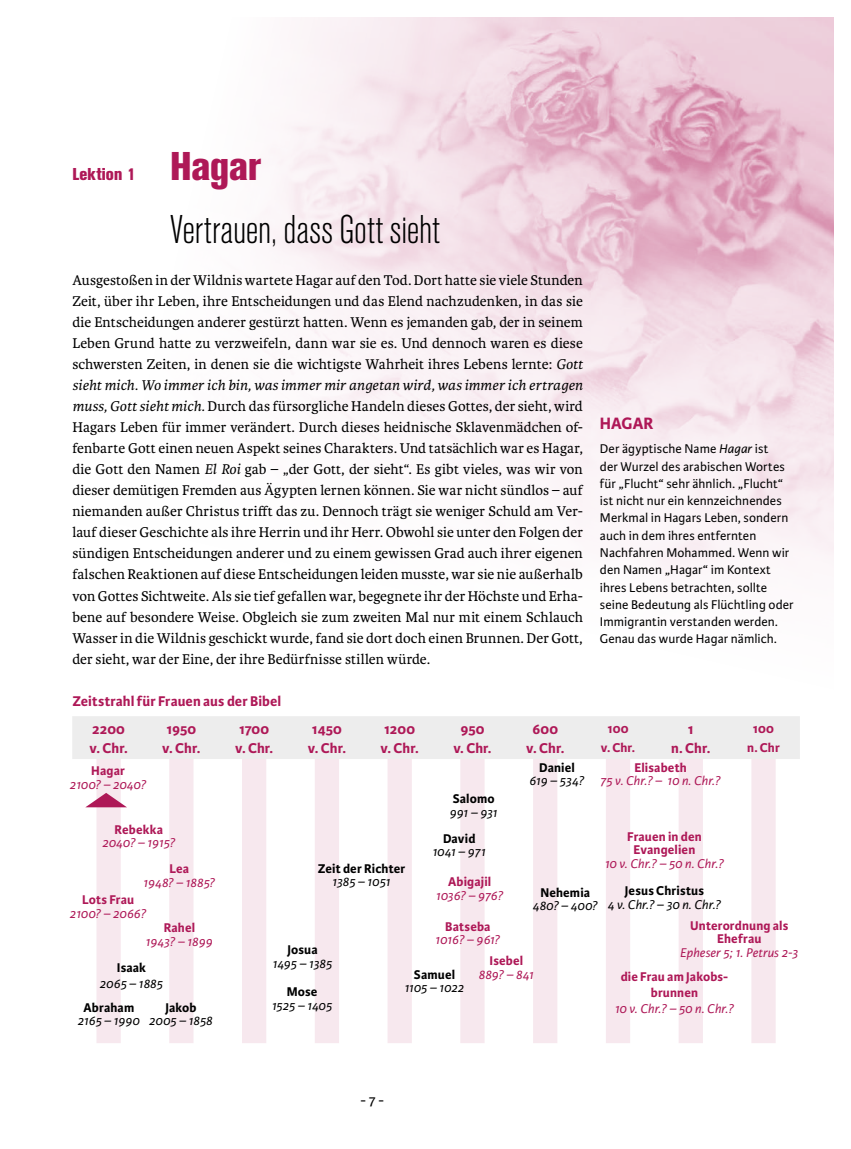
<style>
.page{position:relative;width:851px;height:1149px;background:#fff}
.page>*{position:absolute;margin:0;border:0;box-sizing:border-box;transform-origin:0 0}
.t1{font:300 condensed 42px "Ancona";color:#000}
.t2{font:800 condensed 42px "Ancona";letter-spacing:-.005em;color:#ae1857}
.t3{font:800 condensed 18px "Ancona";color:#ae1857}
.t4{font:700 17.55px "Karmina Sans";color:#ae1857}
.t5{font:15px/21px "Karmina Basic";letter-spacing:.01em;color:#000;text-align:justify}
.t6{font:700 15px/19.5px "Karmina Sans Basic";letter-spacing:.005em;color:#ae1857}
.t7{font:15px "Karmina Sans";color:#000}
.t8{font:13.5px/17.2px "Karmina Sans";letter-spacing:.005em;color:#000}
.t9{font:italic 13.5px "Karmina Sans";letter-spacing:.005em;color:#ae1857}
.t10{font:700 13.5px/13.5px "Karmina Sans";letter-spacing:.01em;color:#ae1857;text-align:center}
.t11{font:italic 13.5px "Karmina Sans";letter-spacing:.005em;color:#000}
.t12{font:700 13.5px "Karmina Sans";letter-spacing:.01em;color:#000}
.t13{font:700 13.5px/19.5px "Karmina Sans Basic";letter-spacing:.01em;color:#ae1857;text-align:center}
.s1{font-style:italic}
</style>
<div class="page">
<img style="left:72px;top:17px;width:761px;height:778px">
<div style="left:72px;top:716px;width:727px;height:42px;background:#ededed"></div>
<svg style="left:96px;top:758px;width:679px;height:284px"></svg>
<svg style="left:85px;top:792px;width:42px;height:15px"></svg>
<h1 class="t2" style="left:170px;top:141px;width:93px">Hagar</h1>
<h1 class="t1" style="left:170px;top:207px;width:271px">Vertrauen, dass Gott sieht</h1>
<p class="t5" style="left:72px;top:270px;width:512px">Ausgestoßen in der Wildnis wartete Hagar auf den Tod. Dort hatte sie viele Stunden Zeit, über ihr Leben, ihre Entscheidungen und das Elend nachzudenken, in das sie die Entscheidungen anderer gestürzt hatten. Wenn es jemanden gab, der in seinem Leben Grund hatte zu verzweifeln, dann war sie es. Und dennoch waren es diese schwersten Zeiten, in denen sie die wichtigste Wahrheit ihres Lebens lernte: <span class="s1">Gott sieht mich. Wo immer ich bin, was immer mir angetan wird, was immer ich ertragen muss, Gott sieht mich.</span> Durch das fürsorgliche Handeln dieses Gottes, der sieht, wird Hagars Leben für immer verändert. Durch dieses heidnische Sklavenmädchen of&shy;fenbarte Gott einen neuen Aspekt seines Charakters. Und tatsächlich war es Hagar, die Gott den Namen <span class="s1">El Roi</span> gab – „der Gott, der sieht“. Es gibt vieles, was wir von dieser demütigen Fremden aus Ägypten lernen können. Sie war nicht sündlos – auf niemanden außer Christus trifft das zu. Dennoch trägt sie weniger Schuld am Ver&shy;lauf dieser Geschichte als ihre Herrin und ihr Herr. Obwohl sie unter den Folgen der sündigen Entscheidungen anderer und zu einem gewissen Grad auch ihrer eigenen falschen Reaktionen auf diese Entscheidungen leiden musste, war sie nie außerhalb von Gottes Sichtweite. Als sie tief gefallen war, begegnete ihr der Höchste und Erha&shy;bene auf besondere Weise. Obgleich sie zum zweiten Mal nur mit einem Schlauch Wasser in die Wildnis geschickt wurde, fand sie dort doch einen Brunnen. Der Gott, der sieht, war der Eine, der ihre Bedürfnisse stillen würde.</p>
<p class="t3" style="left:72px;top:163px;width:64px">Lektion 1</p>
<p class="t6" style="left:72px;top:691px;width:210px">Zeitstrahl für Frauen aus der Bibel</p>
<p class="t4" style="left:600px;top:412px;width:55px">HAGAR</p>
<p class="t8" style="left:600px;top:440px;width:195px">Der ägyptische Name <span class="s1">Hagar</span> ist<br>der Wurzel des arabischen Wortes für „Flucht“ sehr ähnlich. „Flucht“ ist nicht nur ein kennzeichnendes<br>Merkmal in Hagars Leben, sondern auch in dem ihres entfernten<br>Nachfahren Mohammed. Wenn wir den Namen „Hagar“ im Kontext ihres Lebens betrachten, sollte seine Bedeutung als Flüchtling oder<br>Immigrantin verstanden werden.<br>Genau das wurde Hagar nämlich.</p>
<p class="t6" style="left:89px;top:719px;width:40px">2200 v. Chr.</p>
<p class="t6" style="left:162px;top:719px;width:40px">1950 v. Chr.</p>
<p class="t6" style="left:235px;top:719px;width:40px">1700 v. Chr.</p>
<p class="t6" style="left:308px;top:719px;width:40px">1450 v. Chr.</p>
<p class="t6" style="left:380px;top:719px;width:40px">1200 v. Chr.</p>
<p class="t6" style="left:453px;top:719px;width:40px;text-align:center">950 v. Chr.</p>
<p class="t6" style="left:526px;top:719px;width:40px;text-align:center">600 v. Chr.</p>
<p class="t13" style="left:601px;top:718px;width:36px">100<br>v. Chr.</p>
<p class="t6" style="left:671px;top:719px;width:41px;text-align:center">1<br>n. Chr.</p>
<p class="t13" style="left:747px;top:718px;width:34px">100 n. Chr</p>
<p class="t10" style="left:91px;top:764px;width:35px">Hagar</p>
<p class="t9" style="left:70px;top:776px;width:78px">2100? – 2040?</p>
<p class="t10" style="left:115px;top:822px;width:50px">Rebekka</p>
<p class="t9" style="left:102px;top:835px;width:74px">2040? – 1915?</p>
<p class="t12" style="left:539px;top:759px;width:37px">Daniel</p>
<p class="t11" style="left:529px;top:773px;width:56px">619 – 534?</p>
<p class="t10" style="left:634px;top:760px;width:54px">Elisabeth</p>
<p class="t9" style="left:600px;top:773px;width:122px">75 v. Chr.? – 10 n. Chr.?</p>
<p class="t12" style="left:452px;top:790px;width:43px">Salomo</p>
<p class="t11" style="left:449px;top:804px;width:50px">991 – 931</p>
<p class="t12" style="left:443px;top:830px;width:34px">David</p>
<p class="t11" style="left:432px;top:844px;width:55px">1041 – 971</p>
<p class="t10" style="left:448px;top:875px;width:45px">Abigajil</p>
<p class="t9" style="left:436px;top:887px;width:69px">1036? – 976?</p>
<p class="t10" style="left:445px;top:919px;width:47px">Batseba</p>
<p class="t9" style="left:435px;top:932px;width:66px">1016? – 961?</p>
<p class="t12" style="left:414px;top:966px;width:43px">Samuel</p>
<p class="t11" style="left:404px;top:980px;width:61px">1105 – 1022</p>
<p class="t10" style="left:627px;top:829px;width:76px">Frauen in den<br>Evangelien</p>
<p class="t9" style="left:605px;top:855px;width:120px">10 v. Chr.? – 50 n. Chr.?</p>
<p class="t12" style="left:624px;top:882px;width:81px">Jesus Christus</p>
<p class="t11" style="left:607px;top:896px;width:115px">4 v. Chr.? – 30 n. Chr.?</p>
<p class="t12" style="left:318px;top:860px;width:89px">Zeit der Richter</p>
<p class="t11" style="left:332px;top:874px;width:60px">1385 – 1051</p>
<p class="t10" style="left:169px;top:861px;width:21px">Lea</p>
<p class="t9" style="left:143px;top:874px;width:73px">1948? – 1885?</p>
<p class="t10" style="left:164px;top:921px;width:33px">Rahel</p>
<p class="t9" style="left:146px;top:933px;width:68px">1943? – 1899</p>
<p class="t12" style="left:117px;top:959px;width:31px">Isaak</p>
<p class="t11" style="left:100px;top:975px;width:64px">2065 – 1885</p>
<p class="t12" style="left:83px;top:999px;width:52px">Abraham</p>
<p class="t11" style="left:78px;top:1013px;width:63px">2165 – 1990</p>
<p class="t12" style="left:540px;top:884px;width:51px">Nehemia</p>
<p class="t11" style="left:532px;top:898px;width:66px">480? – 400?</p>
<p class="t10" style="left:82px;top:893px;width:54px">Lots Frau</p>
<p class="t9" style="left:70px;top:905px;width:78px">2100? – 2066?</p>
<p class="t10" style="left:690px;top:918px;width:100px">Unterordnung als<br>Ehefrau</p>
<p class="t9" style="left:680px;top:944px;width:120px">Epheser 5; 1. Petrus 2-3</p>
<p class="t12" style="left:287px;top:941px;width:32px">Josua</p>
<p class="t11" style="left:273px;top:955px;width:61px">1495 – 1385</p>
<p class="t12" style="left:287px;top:983px;width:32px">Mose</p>
<p class="t11" style="left:272px;top:997px;width:62px">1525 – 1405</p>
<p class="t10" style="left:489px;top:953px;width:35px">Isebel</p>
<p class="t9" style="left:478px;top:966px;width:57px">889? – 841</p>
<p class="t10" style="left:620px;top:968px;width:109px;line-height:16.2px">die Frau am Jakobs&shy;brunnen</p>
<p class="t9" style="left:615px;top:1001px;width:120px">10 v. Chr.? – 50 n. Chr.?</p>
<p class="t12" style="left:165px;top:999px;width:33px">Jakob</p>
<p class="t11" style="left:149px;top:1013px;width:65px">2005 – 1858</p>
<p class="t7" style="left:360px;top:1091px;width:25px">- 7 -</p>
</div>
